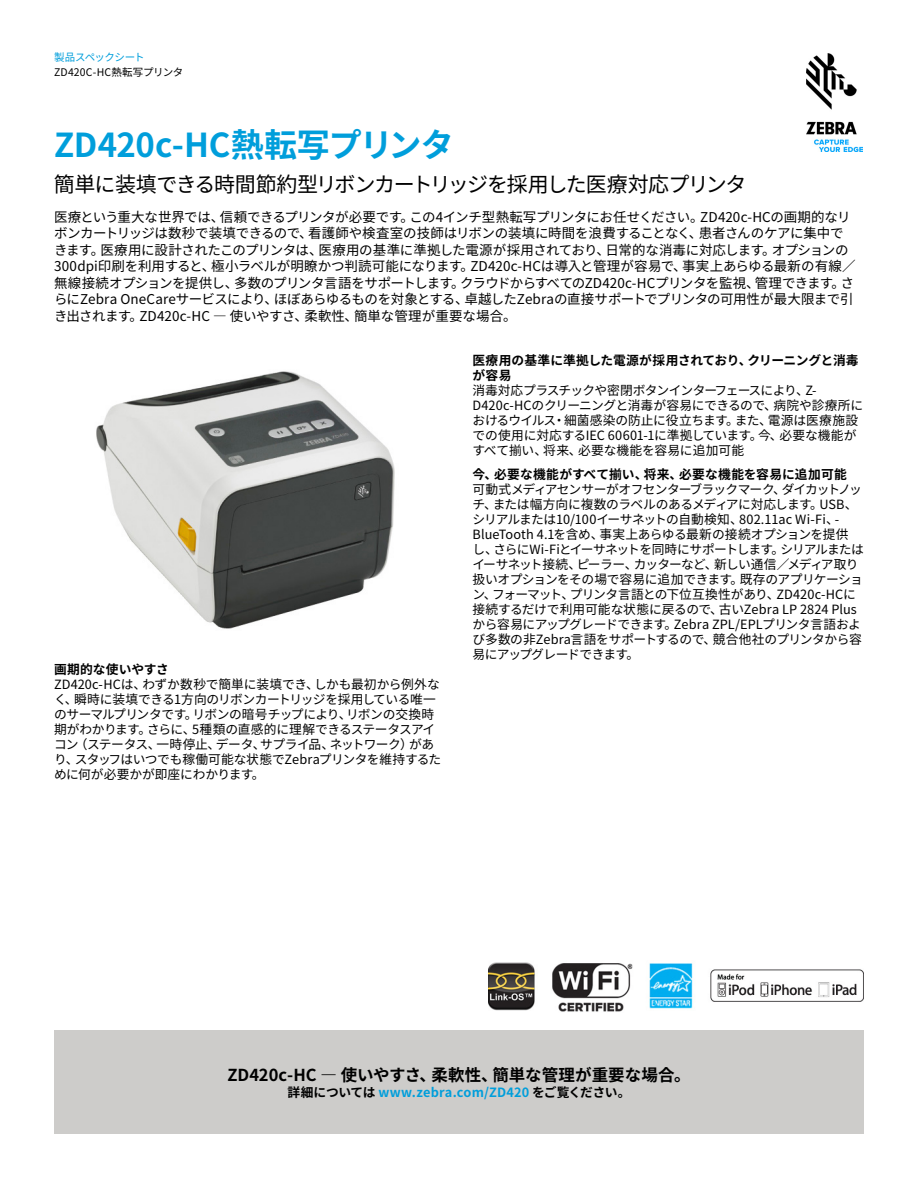
<style>
.page{position:relative;width:918px;height:1188px;background:#fff}
.page>*{position:absolute;margin:0;border:0;box-sizing:border-box;transform-origin:0 0}
.t1{font:700 33px "Noto Sans CJ Kjp";letter-spacing:-.01em;color:#009edb}
.t2{font:21px "Noto Sans CJ Kjp";letter-spacing:-.055em;color:#000}
.t3{font:700 16.5px "Noto Sans CJ Kjp";color:#000}
.t4{font:13.5px/16.5px "Noto Sans CJ Kjp";letter-spacing:-.02em;color:#000}
.t5{font:12.75px/15px "Noto Sans CJ Kjp";letter-spacing:-.025em;color:#000}
.t6{font:700 12.75px/15px "Noto Sans CJ Kjp";letter-spacing:.005em;color:#000}
.t7{font:700 12.75px "Noto Sans CJ Kjp";letter-spacing:.01em;color:#009edb}
.t8{font:10.5px "Noto Sans CJ Kjp";letter-spacing:.01em;color:#000}
.t9{font:10.5px "Noto Sans CJ Kjp";letter-spacing:-.055em;color:#009edb}
.s1{color:#000}
</style>
<div class="page">
<img style="left:806px;top:54px;width:56px;height:97px">
<div style="left:54px;top:1031px;width:810px;height:103px;background:#cdccca"></div>
<img style="left:489px;top:962px;width:375px;height:50px">
<img style="left:96px;top:371px;width:299px;height:258px">
<p class="t9" style="left:54px;top:52px;width:92px">製品スペックシート</p>
<p class="t8" style="left:54px;top:66px;width:131px">ZD420C-HC熱転写プリンタ</p>
<h1 class="t1" style="left:54px;top:127px;width:401px">ZD420c-HC熱転写プリンタ</h1>
<h2 class="t2" style="left:54px;top:172px;width:694px">簡単に装填できる時間節約型リボンカートリッジを採用した医療対応プリンタ</h2>
<p class="t4" style="left:54px;top:209px;width:803px">医療という重大な世界では、信頼できるプリンタが必要です。この4インチ型熱転写プリンタにお任せください。ZD420c-HCの画期的なリボンカートリッジは数秒で装填できるので、看護師や検査室の技師はリボンの装填に時間を浪費することなく、患者さんのケアに集中できます。医療用に設計されたこのプリンタは、医療用の基準に準拠した電源が採用されており、日常的な消毒に対応します。オプションの300dpi印刷を利用すると、極小ラベルが明瞭かつ判読可能になります。ZD420c-HCは導入と管理が容易で、事実上あらゆる最新の有線／無線接続オプションを提供し、多数のプリンタ言語をサポートします。クラウドからすべてのZD420c-HCプリンタを監視、管理できます。さらにZebra OneCareサービスにより、ほぼあらゆるものを対象とする、卓越したZebraの直接サポートでプリンタの可用性が最大限まで引き出されます。ZD420c-HC ― 使いやすさ、柔軟性、簡単な管理が重要な場合。</p>
<p class="t6" style="left:54px;top:662px;width:116px">画期的な使いやすさ</p>
<p class="t5" style="left:54px;top:677px;width:389px">ZD420c-HCは、わずか数秒で簡単に装填でき、しかも最初から例外なく、瞬時に装填できる1方向のリボンカートリッジを採用している唯一のサーマルプリンタです。リボンの暗号チップにより、リボンの交換時期がわかります。さらに、5種類の直感的に理解できるステータスアイコン（ステータス、一時停止、データ、サプライ品、ネットワーク）があり、スタッフはいつでも稼働可能な状態でZebraプリンタを維持するために何が必要かが即座にわかります。</p>
<p class="t6" style="left:472px;top:353px;width:388px">医療用の基準に準拠した電源が採用されており、クリーニングと消毒が容易</p>
<p class="t5" style="left:472px;top:383px;width:392px">消毒対応プラスチックや密閉ボタンインターフェースにより、Z-D420c-HCのクリーニングと消毒が容易にできるので、病院や診療所におけるウイルス・細菌感染の防止に役立ちます。また、電源は医療施設での使用に対応するIEC 60601-1に準拠しています。今、必要な機能がすべて揃い、将来、必要な機能を容易に追加可能</p>
<p class="t6" style="left:472px;top:467px;width:376px">今、必要な機能がすべて揃い、将来、必要な機能を容易に追加可能</p>
<p class="t5" style="left:472px;top:482px;width:393px">可動式メディアセンサーがオフセンターブラックマーク、ダイカットノッチ、または幅方向に複数のラベルのあるメディアに対応します。USB、シリアルまたは10/100イーサネットの自動検知、802.11ac Wi-Fi、- BlueTooth 4.1を含め、事実上あらゆる最新の接続オプションを提供し、さらにWi-Fiとイーサネットを同時にサポートします。シリアルまたはイーサネット接続、ピーラー、カッターなど、新しい通信／メディア取り扱いオプションをその場で容易に追加できます。既存のアプリケーション、フォーマット、プリンタ言語との下位互換性があり、ZD420c-HCに接続するだけで利用可能な状態に戻るので、古いZebra LP 2824 Plusから容易にアップグレードできます。Zebra ZPL/EPLプリンタ言語および多数の非Zebra言語をサポートするので、競合他社のプリンタから容易にアップグレードできます。</p>
<p class="t3" style="left:227px;top:1066px;width:465px">ZD420c-HC ― 使いやすさ、柔軟性、簡単な管理が重要な場合。</p>
<p class="t7" style="left:287px;top:1085px;width:345px"><span class="s1">詳細については</span> www.zebra.com/ZD420 <span class="s1">をご覧ください。</span></p>
</div>
